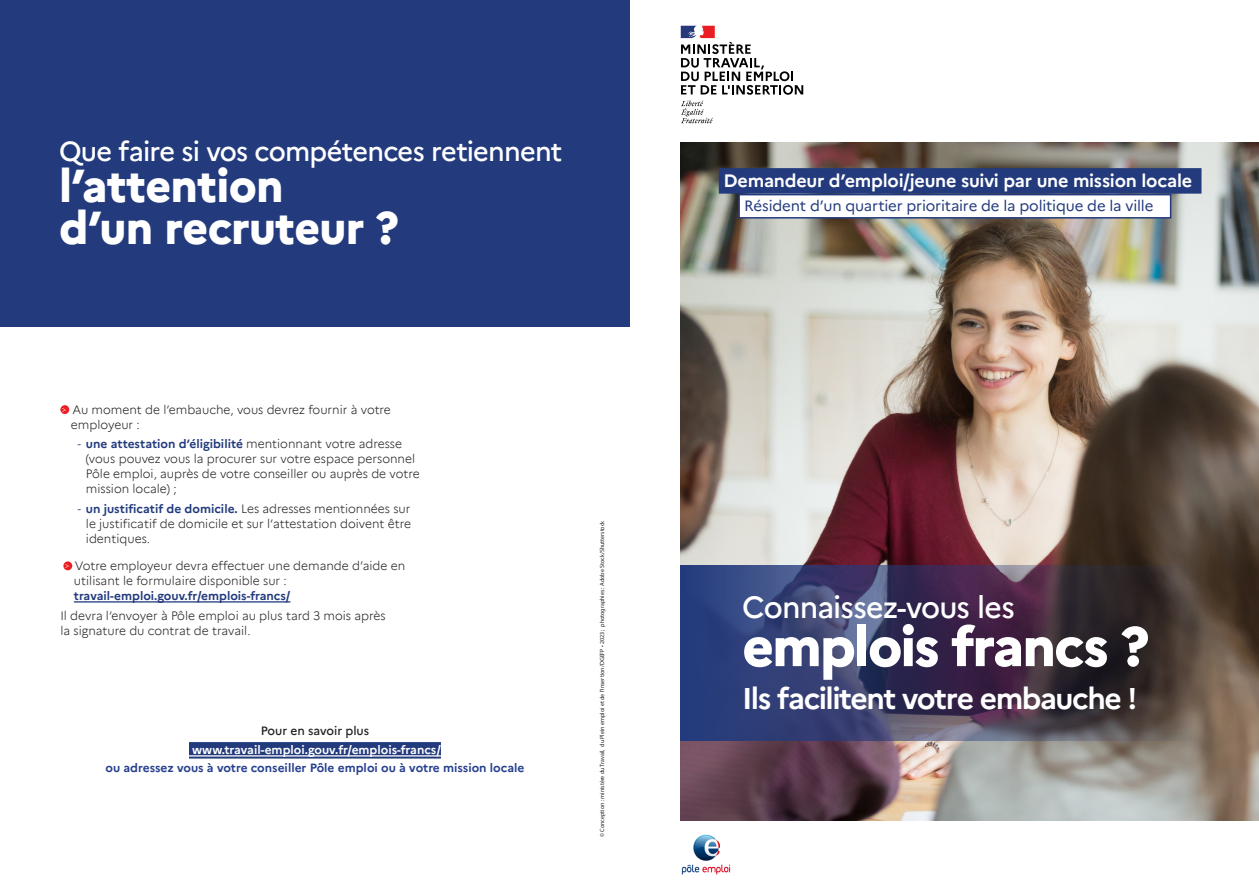
<style>
.page{position:relative;width:1259px;height:893px;background:#fff}
.page>*{position:absolute;margin:0;border:0;box-sizing:border-box;transform-origin:0 0}
.titre_1{font:800 55.5px "Marianne";letter-spacing:-.04em;color:#fff}
.titre_1-2{font:800 45px "Marianne";letter-spacing:-.015em;color:#fff}
.titre_1-3{font:700 30px "Marianne";letter-spacing:-.05em;color:#fff}
.titre_1-4{font:500 30px "Marianne";letter-spacing:-.03em;color:#fff}
.titre_1-5{font:500 27px "Marianne";letter-spacing:-.03em;color:#fff}
.t1{font:700 18px "Marianne";letter-spacing:-.015em;color:#fff}
.t2{font:15px "Marianne";letter-spacing:-.01em;color:#233b7d}
.TXT_COURANT{font:300 12px/15px "Marianne";color:#231f20}
.TEXTE_COURANT{font:700 12px "Marianne";color:#253f8e}
.TEXTE_COURANT-2{font:700 12px "Marianne";color:#fff}
.TXT_COURANT-2{font:700 12px "Marianne";color:#233b7d}
.TEXTE_COURANT-3{font:500 12px "Marianne";color:#231f20}
.t3{font:7.5px "Myriad Pro";color:#fff}
.t4{font:6px "Myriad Pro";color:#231f20}
.s1{font-family:"Myriad Pro";font-weight:400;color:#233b7d}
.s2{font-weight:700;color:#233b7d}
</style>
<div class="page">
<div style="left:0;top:0;width:629px;height:327px;background:#233b7d"></div>
<img style="left:681px;top:834px;width:50px;height:41px">
<hr style="left:74px;top:601px;width:216px;height:2px;background:#233b7d">
<div style="left:60px;top:405px;width:9px;height:9px;background:#ee1d23;border-radius:50%"></div>
<div style="left:63px;top:561px;width:9px;height:9px;background:#ee1d23;border-radius:50%"></div>
<div style="left:189px;top:742px;width:252px;height:17px;background:#233b7d"></div>
<hr style="left:189px;top:755px;width:252px;height:1px;background:#fff">
<img style="left:680px;top:143px;width:579px;height:677px">
<svg style="left:681px;top:101px;width:32px;height:22px"></svg>
<svg style="left:681px;top:26px;width:122px;height:69px"></svg>
<div style="left:719px;top:168px;width:482px;height:26px;background:#233b7d"></div>
<div style="left:739px;top:195px;width:431px;height:23px;background:#fff"></div>
<div style="left:738px;top:194px;width:433px;height:25px;border:2px solid #233b7d"></div>
<svg style="left:680px;top:566px;width:528px;height:175px;background:#3c3857"></svg>
<p class="titre_1-5" style="left:59px;top:130px;width:505px">Que faire si vos compétences retiennent</p>
<p class="titre_1-2" style="left:59px;top:152px;width:226px">l’attention</p>
<p class="titre_1-2" style="left:59px;top:193px;width:341px">d’un recruteur ?</p>
<p class="t3" style="left:62px;top:405px;width:6px">&gt;</p>
<p class="TXT_COURANT" style="left:71px;top:401px;width:321px">Au moment de l’embauche, vous devrez fournir à votre employeur :</p>
<p class="TXT_COURANT" style="left:86px;top:436px;width:335px;text-indent:-9px"><span class="s1">-</span> <span class="s2">une attestation d’éligibilité</span> mentionnant votre adresse (vous pouvez vous la procurer sur votre espace personnel Pôle emploi, auprès de votre conseiller ou auprès de votre mission locale) ;</p>
<p class="TXT_COURANT" style="left:86px;top:500px;width:326px;text-align:justify;text-indent:-9px"><span class="s1">-</span> <span class="s2">un justificatif de domicile.</span> Les adresses mentionnées sur le justificatif de domicile et sur l’attestation doivent être identiques.</p>
<p class="t3" style="left:65px;top:561px;width:6px">&gt;</p>
<p class="TXT_COURANT" style="left:74px;top:558px;width:333px">Votre employeur devra effectuer une demande d’aide en utilisant le formulaire disponible sur :</p>
<p class="TXT_COURANT-2" style="left:74px;top:587px;width:218px">travail-emploi.gouv.fr/emplois-francs/</p>
<p class="TXT_COURANT" style="left:60px;top:607px;width:327px">Il devra l’envoyer à Pôle emploi au plus tard 3 mois après la signature du contrat de travail.</p>
<p class="TEXTE_COURANT-3" style="left:261px;top:721px;width:110px">Pour en savoir plus</p>
<p class="TEXTE_COURANT-2" style="left:192px;top:741px;width:250px">www.travail-emploi.gouv.fr/emplois-francs/</p>
<p class="TEXTE_COURANT" style="left:105px;top:759px;width:420px">ou adressez vous à votre conseiller Pôle emploi ou à votre mission locale</p>
<p class="t4" style="left:598px;top:837px;width:318px;rotate:-90deg">© Conception : ministère du Travail, du Plein emploi et de l’Insertion/DGEFP • 2023 ; photographies : Adobe Stock/Shutterstock</p>
<p class="t1" style="left:723px;top:167px;width:470px">Demandeur d’emploi/jeune suivi par une mission locale</p>
<p class="t2" style="left:744px;top:194px;width:411px">Résident d’un quartier prioritaire de la politique de la ville</p>
<p class="titre_1-4" style="left:742px;top:584px;width:274px">Connaissez-vous les</p>
<p class="titre_1" style="left:742px;top:603px;width:409px">emplois francs ?</p>
<p class="titre_1-3" style="left:742px;top:676px;width:397px">Ils facilitent votre embauche !</p>
</div>
